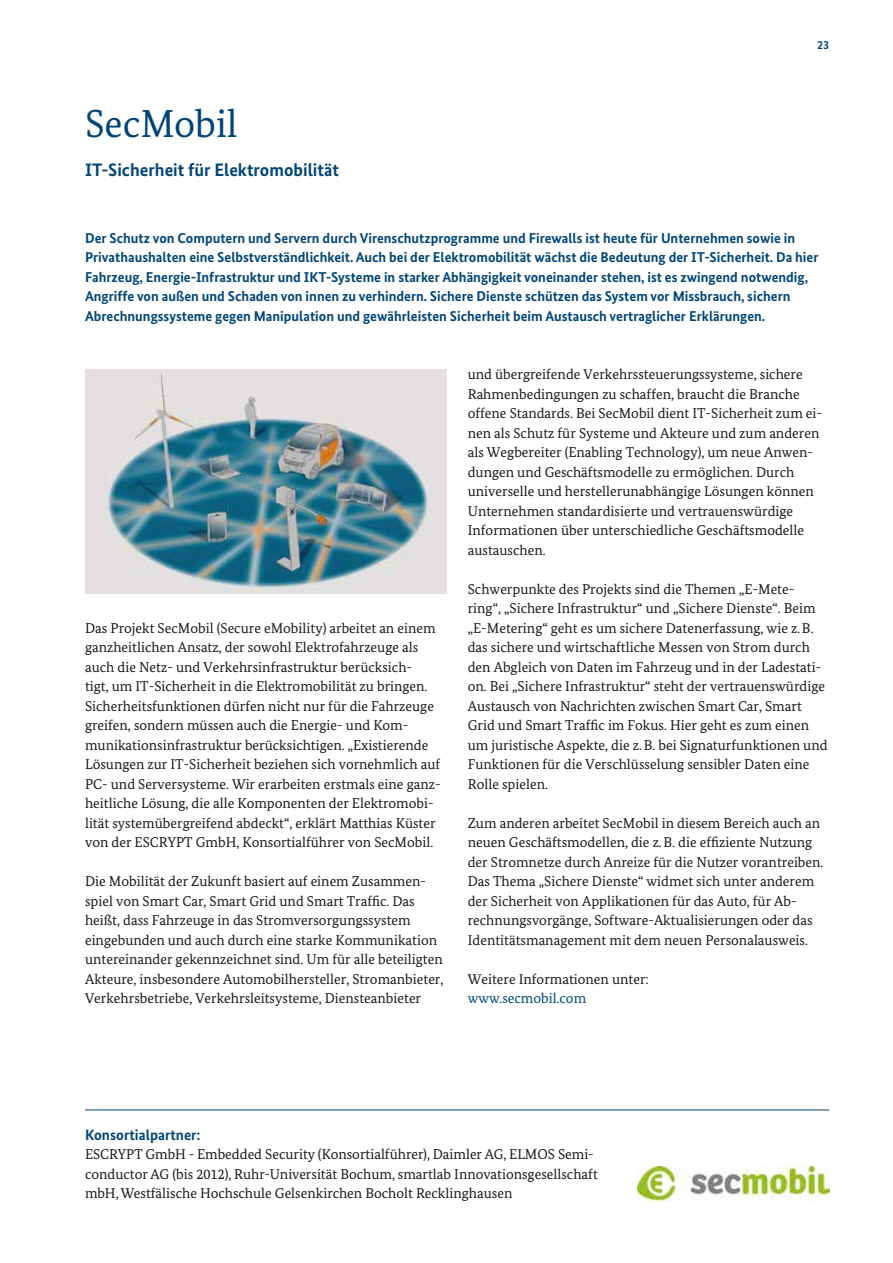
<style>
.page{position:relative;width:893px;height:1263px;background:#fff}
.page>*{position:absolute;margin:0;border:0;box-sizing:border-box;transform-origin:0 0}
.t1{font:39px "Bundes Serif";color:#004578}
.t2{font:700 18px "Bundes Sans";color:#004578}
.t3{font:700 15px "Bundes Sans";color:#004578}
.t4{font:14.25px/19.5px "Bundes Serif";color:#1a171c}
.t5{font:700 14.25px/19.5px "Bundes Sans";color:#004578}
.t6{font:14.25px "Bundes Serif";color:#004578}
.t7{font:700 12px "Bundes Sans";color:#004578}
</style>
<div class="page">
<img style="left:85px;top:369px;width:361px;height:225px">
<hr style="left:85px;top:1109px;width:744px;height:1px;background:#004578">
<img style="left:638px;top:1167px;width:191px;height:34px">
<h1 class="t1" style="left:85px;top:99px;width:154px">SecMobil</h1>
<p class="t2" style="left:85px;top:158px;width:255px">IT-Sicherheit für Elektromobilität</p>
<p class="t7" style="left:817px;top:38px;width:13px">23</p>
<p class="t5" style="left:85px;top:228px;width:735px">Der Schutz von Computern und Servern durch Virenschutzprogramme und Firewalls ist heute für Unternehmen sowie in Privathaushalten eine Selbstverständlichkeit. Auch bei der Elektromobilität wächst die Bedeutung der IT-Sicherheit. Da hier Fahrzeug, Energie-Infrastruktur und IKT-Systeme in starker Abhängigkeit voneinander stehen, ist es zwingend notwendig, Angriffe von außen und Schaden von innen zu verhindern. Sichere Dienste schützen das System vor Missbrauch, sichern Abrechnungssysteme gegen Manipulation und gewährleisten Sicherheit beim Austausch vertraglicher Erklärungen.</p>
<p class="t4" style="left:85px;top:618px;width:357px">Das Projekt SecMobil (Secure eMobility) arbeitet an einem ganzheitlichen Ansatz, der sowohl Elektrofahrzeuge als auch die Netz- und Verkehrsinfrastruktur berücksich-<br>tigt, um IT-Sicherheit in die Elektromobilität zu bringen.<br>Sicherheitsfunktionen dürfen nicht nur für die Fahrzeuge greifen, sondern müssen auch die Energie- und Kom&shy;munikationsinfrastruktur berücksichtigen. „Existierende Lösungen zur IT-Sicherheit beziehen sich vornehmlich auf PC- und Serversysteme. Wir erarbeiten erstmals eine ganz&shy;heitliche Lösung, die alle Komponenten der Elektromobi&shy;lität systemübergreifend abdeckt“, erklärt Matthias Küster von der ESCRYPT GmbH, Konsortialführer von SecMobil.</p>
<p class="t4" style="left:85px;top:871px;width:360px">Die Mobilität der Zukunft basiert auf einem Zusammen&shy;spiel von Smart Car, Smart Grid und Smart Traffic. Das heißt, dass Fahrzeuge in das Stromversorgungssystem eingebunden und auch durch eine starke Kommunikation untereinander gekennzeichnet sind. Um für alle beteiligten Akteure, insbesondere Automobilhersteller, Stromanbieter, Verkehrsbetriebe, Verkehrsleitsysteme, Diensteanbieter</p>
<p class="t4" style="left:468px;top:364px;width:356px">und übergreifende Verkehrssteuerungssysteme, sichere Rahmenbedingungen zu schaffen, braucht die Branche offene Standards. Bei SecMobil dient IT-Sicherheit zum ei&shy;nen als Schutz für Systeme und Akteure und zum anderen als Wegbereiter (Enabling Technology), um neue Anwen&shy;dungen und Geschäftsmodelle zu ermöglichen. Durch universelle und herstellerunabhängige Lösungen können Unternehmen standardisierte und vertrauenswürdige Informationen über unterschiedliche Geschäftsmodelle austauschen.</p>
<p class="t4" style="left:468px;top:579px;width:361px">Schwerpunkte des Projekts sind die Themen „E-Mete&shy;ring“, „Sichere Infrastruktur“ und „Sichere Dienste“. Beim „E-Metering“ geht es um sichere Datenerfassung, wie z.B. das sichere und wirtschaftliche Messen von Strom durch den Abgleich von Daten im Fahrzeug und in der Ladestati&shy;on. Bei „Sichere Infrastruktur“ steht der vertrauenswürdige Austausch von Nachrichten zwischen Smart Car, Smart Grid und Smart Traffic im Fokus. Hier geht es zum einen um juristische Aspekte, die z.B. bei Signaturfunktionen und Funktionen für die Verschlüsselung sensibler Daten eine Rolle spielen.</p>
<p class="t4" style="left:468px;top:813px;width:357px">Zum anderen arbeitet SecMobil in diesem Bereich auch an neuen Geschäftsmodellen, die z.B. die effiziente Nutzung der Stromnetze durch Anreize für die Nutzer vorantreiben.<br>Das Thema „Sichere Dienste“ widmet sich unter anderem der Sicherheit von Applikationen für das Auto, für Ab&shy;rechnungsvorgänge, Software-Aktualisierungen oder das Identitätsmanagement mit dem neuen Personalausweis.</p>
<p class="t4" style="left:468px;top:969px;width:183px">Weitere Informationen unter:</p>
<p class="t6" style="left:468px;top:989px;width:120px">www.secmobil.com</p>
<p class="t3" style="left:85px;top:1126px;width:117px">Konsortialpartner:</p>
<p class="t4" style="left:85px;top:1145px;width:514px">ESCRYPT GmbH - Embedded Security (Konsortialführer), Daimler AG, ELMOS Semi&shy;conductor AG (bis 2012), Ruhr-Universität Bochum, smartlab Innovationsgesellschaft mbH, Westfälische Hochschule Gelsenkirchen Bocholt Recklinghausen</p>
</div>
